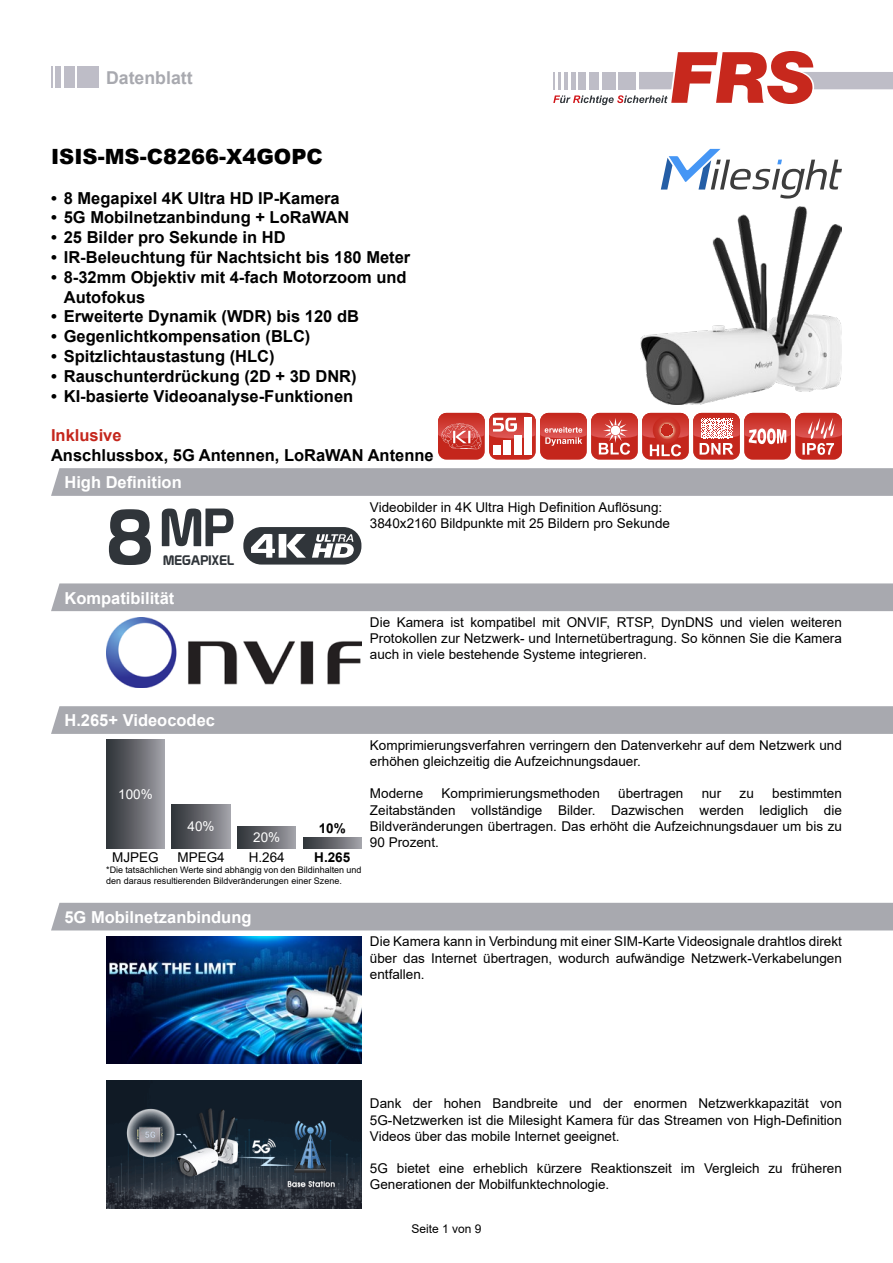
<style>
.page{position:relative;width:893px;height:1263px;background:#fff}
.page>*{position:absolute;margin:0;border:0;box-sizing:border-box;transform-origin:0 0}
.t1{font:52.5px "Prototype";color:#30353a}
.t2{font:900 21px "Arial";color:#000}
.t3{font:700 17.7px "Arial";color:#a8a9af}
.t4{font:700 16.5px/19.8px "Arial";color:#000}
.t5{font:700 16.5px "Arial";color:#fff}
.t6{font:700 16.5px "Arial";color:#c4261c}
.t7{font:13.5px/16.2px "Arial";color:#000;text-align:justify}
.t8{font:13.5px "Arial";color:#fff}
.t9{font:13.5px "Prototype";color:#30353a}
.t10{font:700 13.5px "Arial";color:#000}
.t11{font:12px "Arial";color:#000}
.t12{font:9px/10.8px "Arial";color:#000}
.s1{font-size:76.5px}
</style>
<div class="page">
<div style="left:438px;top:413px;width:47px;height:47px;background:#c4261c;border-radius:9px"></div>
<div style="left:489px;top:413px;width:47px;height:47px;background:#c7281d;border-radius:9px"></div>
<div style="left:540px;top:413px;width:47px;height:47px;background:#c4261c;border-radius:9px"></div>
<div style="left:591px;top:413px;width:47px;height:47px;background:#c4261c;border-radius:9px"></div>
<svg style="left:642px;top:413px;width:47px;height:47px"></svg>
<div style="left:693px;top:413px;width:47px;height:47px;background:#c4261c;border-radius:9px"></div>
<div style="left:744px;top:413px;width:47px;height:47px;background:#c4261c;border-radius:9px"></div>
<div style="left:795px;top:413px;width:47px;height:47px;background:#c4261c;border-radius:9px"></div>
<svg style="left:438px;top:413px;width:404px;height:43px"></svg>
<img style="left:640px;top:206px;width:202px;height:198px">
<svg style="left:553px;top:51px;width:340px;height:54px"></svg>
<div style="left:78px;top:66px;width:21px;height:21px;background:#bebdc7"></div>
<hr style="left:50px;top:66px;width:3px;height:21px;background:#bebdc7">
<div style="left:56px;top:66px;width:5px;height:21px;background:#bebdc7"></div>
<div style="left:64px;top:66px;width:11px;height:21px;background:#bebdc7"></div>
<svg style="left:661px;top:149px;width:181px;height:50px"></svg>
<svg style="left:51px;top:468px;width:842px;height:28px;background:#a9aab0"></svg>
<div style="left:243px;top:527px;width:118px;height:37px;background:#30353a;border-radius:18px"></div>
<svg style="left:312px;top:534px;width:42px;height:24px"></svg>
<svg style="left:251px;top:534px;width:55px;height:24px"></svg>
<div style="left:51px;top:583px;width:842px;height:28px;background:#a8a9af"></div>
<img style="left:106px;top:617px;width:255px;height:70px">
<div style="left:51px;top:706px;width:842px;height:28px;background:#a8a9af"></div>
<div style="left:106px;top:740px;width:59px;height:108px;background:linear-gradient(to right,#2b2f33,#a1a0a7)"></div>
<div style="left:238px;top:826px;width:58px;height:22px;background:linear-gradient(to right,#2d3035,#9e9da4)"></div>
<div style="left:172px;top:805px;width:58px;height:43px;background:linear-gradient(to right,#2c3034,#9d9ca3)"></div>
<svg style="left:303px;top:837px;width:58px;height:11px"></svg>
<div style="left:51px;top:903px;width:842px;height:27px;background:#a8a9af"></div>
<img style="left:106px;top:936px;width:255px;height:128px">
<img style="left:106px;top:1081px;width:255px;height:127px">
<h3 class="t3" style="left:106px;top:66px;width:88px">Datenblatt</h3>
<h2 class="t2" style="left:51px;top:141px;width:273px">ISIS-MS-C8266-X4GOPC</h2>
<p class="t4" style="left:51px;top:188px;width:290px">• 8 Megapixel 4K Ultra HD IP-Kamera</p>
<p class="t4" style="left:51px;top:208px;width:300px">• 5G Mobilnetzanbindung + LoRaWAN</p>
<p class="t4" style="left:51px;top:228px;width:236px">• 25 Bilder pro Sekunde in HD</p>
<p class="t4" style="left:51px;top:247px;width:361px">• IR-Beleuchtung für Nachtsicht bis 180 Meter</p>
<p class="t4" style="left:64px;top:267px;width:344px;text-indent:-13px">• 8-32mm Objektiv mit 4-fach Motorzoom und<br>Autofokus</p>
<p class="t4" style="left:51px;top:307px;width:309px">• Erweiterte Dynamik (WDR) bis 120 dB</p>
<p class="t4" style="left:51px;top:327px;width:261px">• Gegenlichtkompensation (BLC)</p>
<p class="t4" style="left:51px;top:346px;width:225px">• Spitzlichtaustastung (HLC)</p>
<p class="t4" style="left:51px;top:366px;width:307px">• Rauschunterdrückung (2D + 3D DNR)</p>
<p class="t4" style="left:51px;top:386px;width:304px">• KI-basierte Videoanalyse-Funktionen</p>
<p class="t6" style="left:51px;top:424px;width:72px">Inklusive</p>
<p class="t4" style="left:51px;top:445px;width:384px">Anschlussbox, 5G Antennen, LoRaWAN Antenne</p>
<p class="t5" style="left:64px;top:471px;width:119px">High Definition</p>
<h1 class="t1" style="left:106px;top:496px;width:129px"><span class="s1">8</span>MP</h1>
<p class="t9" style="left:163px;top:552px;width:72px">MEGAPIXEL</p>
<p class="t5" style="left:64px;top:586px;width:112px">Kompatibilität</p>
<p class="t7" style="left:370px;top:499px;width:302px">Videobilder in 4K Ultra High Definition Auflösung:<br>3840x2160 Bildpunkte mit 25 Bildern pro Sekunde</p>
<p class="t7" style="left:370px;top:614px;width:473px">Die Kamera ist kompatibel mit ONVIF, RTSP, DynDNS und vielen weiteren Protokollen zur Netzwerk- und Internetübertragung. So können Sie die Kamera auch in viele bestehende Systeme integrieren.</p>
<p class="t5" style="left:64px;top:709px;width:152px">H.265+ Videocodec</p>
<p class="t8" style="left:118px;top:785px;width:36px">100%</p>
<p class="t8" style="left:188px;top:817px;width:29px">40%</p>
<p class="t10" style="left:319px;top:819px;width:29px">10%</p>
<p class="t12" style="left:106px;top:864px;width:257px">*Die tatsächlichen Werte sind abhängig von den Bildinhalten und den daraus resultierenden Bildveränderungen einer Szene.</p>
<p class="t8" style="left:253px;top:828px;width:29px">20%</p>
<p class="t7" style="left:112px;top:849px;width:48px">MJPEG</p>
<p class="t7" style="left:177px;top:849px;width:49px">MPEG4</p>
<p class="t7" style="left:249px;top:849px;width:38px">H.264</p>
<p class="t10" style="left:314px;top:848px;width:38px">H.265</p>
<p class="t7" style="left:370px;top:737px;width:473px">Komprimierungsverfahren verringern den Datenverkehr auf dem Netzwerk und erhöhen gleichzeitig die Aufzeichnungsdauer.</p>
<p class="t7" style="left:370px;top:785px;width:55px">Moderne</p>
<p class="t7" style="left:442px;top:785px;width:160px">Komprimierungsmethoden</p>
<p class="t7" style="left:618px;top:785px;width:67px">übertragen</p>
<p class="t7" style="left:702px;top:785px;width:21px">nur</p>
<p class="t7" style="left:740px;top:785px;width:16px">zu</p>
<p class="t7" style="left:370px;top:785px;width:473px;text-indent:402px">bestimmten Zeitabständen vollständige Bilder. Dazwischen werden lediglich die Bildveränderungen übertragen. Das erhöht die Aufzeichnungsdauer um bis zu 90 Prozent.</p>
<p class="t5" style="left:64px;top:906px;width:189px">5G Mobilnetzanbindung</p>
<p class="t7" style="left:370px;top:933px;width:473px">Die Kamera kann in Verbindung mit einer SIM-Karte Videosignale drahtlos direkt über das Internet übertragen, wodurch aufwändige Netzwerk-Verkabelungen entfallen.</p>
<p class="t7" style="left:370px;top:1095px;width:473px">Dank der hohen Bandbreite und der enormen Netzwerkkapazität von 5G-Netzwerken ist die Milesight Kamera für das Streamen von High-Definition Videos über das mobile Internet geeignet.</p>
<p class="t7" style="left:370px;top:1160px;width:473px">5G bietet eine erheblich kürzere Reaktionszeit im Vergleich zu früheren<br>Generationen der Mobilfunktechnologie.</p>
<p class="t11" style="left:411px;top:1220px;width:72px">Seite 1 von 9</p>
</div>
